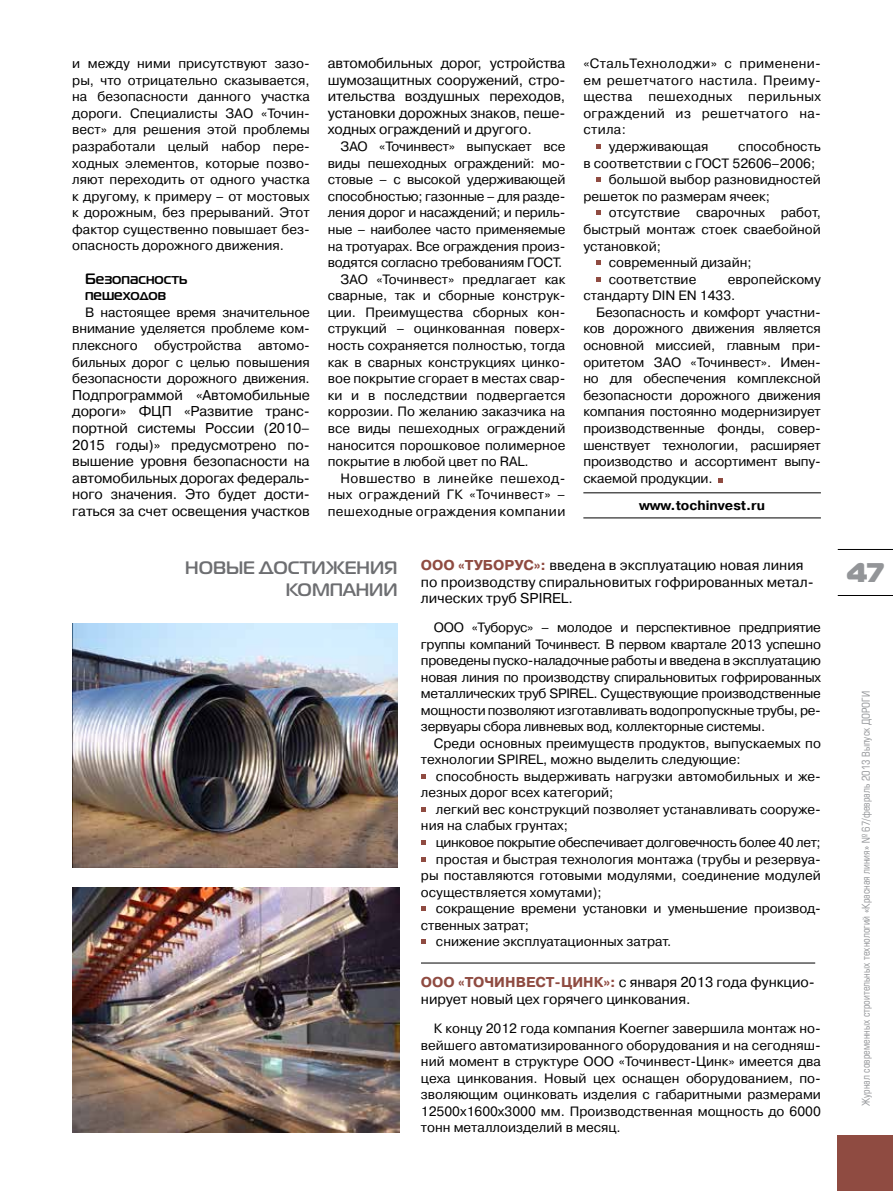
<style>
.page{position:relative;width:893px;height:1191px;background:#fff}
.page>*{position:absolute;margin:0;border:0;box-sizing:border-box;transform-origin:0 0}
.t1{font:27px "Magistral Black C";color:#939598}
.t2{font:700 18px/21.6px "Magistral C";letter-spacing:.165em;color:#6d6e71;text-align:right}
.t3{font:700 15px/16.6px "Magistral C";color:#000}
.t4{font:14.25px/16.6px "Pragmatica C";letter-spacing:-.01em;color:#000}
.t5{font:13.5px/16.6px "Pragmatica C";color:#000;text-align:justify}
.t6{font:13.5px "Pragmatica C";letter-spacing:.025em;color:#000}
.t7{font:13.5px "Pragmatica C";letter-spacing:-.03em;color:#000}
.t8{font:700 13.5px "Pragmatica C";color:#000}
.t9{font:10.5px "Europe Cond";color:#939598}
.s1{font-weight:700;color:#8f4b41}
</style>
<div class="page">
<div style="left:838px;top:1135px;width:55px;height:56px;background:#8f4b41"></div>
<hr style="left:838px;top:595px;width:55px;height:1px;background:#000">
<hr style="left:838px;top:549px;width:55px;height:1px;background:#000">
<svg style="left:596px;top:144px;width:5px;height:5px"></svg>
<svg style="left:596px;top:177px;width:5px;height:5px"></svg>
<svg style="left:596px;top:211px;width:5px;height:4px"></svg>
<svg style="left:596px;top:260px;width:5px;height:5px"></svg>
<svg style="left:596px;top:277px;width:5px;height:5px"></svg>
<svg style="left:719px;top:478px;width:4px;height:5px"></svg>
<svg style="left:421px;top:774px;width:5px;height:5px"></svg>
<svg style="left:421px;top:807px;width:5px;height:5px"></svg>
<svg style="left:421px;top:840px;width:5px;height:5px"></svg>
<svg style="left:421px;top:857px;width:5px;height:4px"></svg>
<svg style="left:421px;top:906px;width:5px;height:5px"></svg>
<svg style="left:421px;top:939px;width:5px;height:5px"></svg>
<hr style="left:421px;top:962px;width:394px;height:1px;background:#000">
<img style="left:72px;top:623px;width:326px;height:244px">
<img style="left:72px;top:887px;width:327px;height:245px">
<hr style="left:583px;top:492px;width:238px;height:1px;background:#000">
<hr style="left:583px;top:517px;width:238px;height:1px;background:#000">
<p class="t5" style="left:72px;top:55px;width:239px">и между ними присутствуют зазо&shy;ры, что отрицательно сказывается, на безопасности данного участка дороги. Специалисты ЗАО «Точин&shy;вест» для решения этой проблемы разработали целый набор пере&shy;ходных элементов, которые позво&shy;ляют переходить от одного участка к другому, к примеру – от мостовых к дорожным, без прерываний. Этот фактор существенно повышает без&shy;опасность дорожного движения.</p>
<p class="t3" style="left:85px;top:270px;width:104px">Безопасность пешеходов</p>
<p class="t5" style="left:72px;top:304px;width:239px;text-indent:13px">В настоящее время значительное внимание уделяется проблеме ком&shy;плексного обустройства автомо&shy;бильных дорог с целью повышения безопасности дорожного движения.</p>
<p class="t4" style="left:72px;top:387px;width:239px">Подпрограммой «Автомобильные дороги» ФЦП «Развитие транс&shy;портной системы России (2010–<br>2015 годы)» предусмотрено по&shy;вышение уровня безопасности на автомобильных дорогах федераль&shy;ного значения. Это будет дости&shy;гаться за счет освещения участков</p>
<p class="t4" style="left:328px;top:55px;width:239px">автомобильных дорог, устройства шумозащитных сооружений, стро&shy;ительства воздушных переходов, установки дорожных знаков, пеше&shy;ходных ограждений и другого.</p>
<p class="t5" style="left:341px;top:138px;width:226px">ЗАО «Точинвест» выпускает все</p>
<p class="t5" style="left:328px;top:155px;width:239px">виды пешеходных ограждений: мо-</p>
<p class="t5" style="left:328px;top:171px;width:239px">стовые – с высокой удерживающей</p>
<p class="t5" style="left:328px;top:188px;width:239px">способностью; газонные – для разде-</p>
<p class="t5" style="left:328px;top:204px;width:239px">ления дорог и насаждений; и периль-</p>
<p class="t5" style="left:328px;top:221px;width:239px">ные – наиболее часто применяемые</p>
<p class="t5" style="left:328px;top:238px;width:239px">на тротуарах. Все ограждения произ-</p>
<p class="t5" style="left:328px;top:254px;width:236px">водятся согласно требованиям ГОСТ.</p>
<p class="t5" style="left:341px;top:271px;width:226px">ЗАО «Точинвест» предлагает как</p>
<p class="t5" style="left:328px;top:287px;width:239px">сварные, так и сборные конструк-</p>
<p class="t5" style="left:328px;top:304px;width:239px">ции. Преимущества сборных кон-</p>
<p class="t5" style="left:328px;top:320px;width:239px">струкций – оцинкованная поверх-</p>
<p class="t5" style="left:328px;top:337px;width:239px">ность сохраняется полностью, тогда</p>
<p class="t5" style="left:328px;top:354px;width:239px">как в сварных конструкциях цинко-</p>
<p class="t5" style="left:328px;top:370px;width:239px">вое покрытие сгорает в местах свар-</p>
<p class="t5" style="left:328px;top:387px;width:239px">ки и в последствии подвергается</p>
<p class="t5" style="left:328px;top:403px;width:239px">коррозии. По желанию заказчика на</p>
<p class="t5" style="left:328px;top:420px;width:239px">все виды пешеходных ограждений</p>
<p class="t5" style="left:328px;top:436px;width:239px">наносится порошковое полимерное</p>
<p class="t5" style="left:328px;top:453px;width:202px">покрытие в любой цвет по RAL.</p>
<p class="t6" style="left:341px;top:470px;width:226px">Новшество в линейке пешеход-</p>
<p class="t6" style="left:328px;top:487px;width:239px">ных ограждений ГК «Точинвест» –</p>
<p class="t6" style="left:328px;top:504px;width:239px">пешеходные ограждения компании</p>
<p class="t6" style="left:583px;top:56px;width:239px">«СтальТехнолоджи» с применени-</p>
<p class="t6" style="left:583px;top:72px;width:239px">ем решетчатого настила. Преиму-</p>
<p class="t6" style="left:583px;top:89px;width:239px">щества пешеходных перильных</p>
<p class="t6" style="left:583px;top:106px;width:239px">ограждений из решетчатого на-</p>
<p class="t5" style="left:583px;top:121px;width:44px">стила:</p>
<p class="t5" style="left:609px;top:138px;width:101px">удерживающая</p>
<p class="t5" style="left:738px;top:138px;width:84px">способность</p>
<p class="t5" style="left:583px;top:155px;width:233px">в соответствии с ГОСТ 52606–2006;</p>
<p class="t5" style="left:609px;top:171px;width:214px">большой выбор разновидностей</p>
<p class="t5" style="left:583px;top:188px;width:188px">решеток по размерам ячеек;</p>
<p class="t5" style="left:609px;top:204px;width:214px">отсутствие сварочных работ,</p>
<p class="t5" style="left:583px;top:221px;width:239px">быстрый монтаж стоек сваебойной</p>
<p class="t5" style="left:583px;top:238px;width:79px">установкой;</p>
<p class="t5" style="left:609px;top:254px;width:144px">современный дизайн;</p>
<p class="t5" style="left:609px;top:271px;width:89px">соответствие</p>
<p class="t5" style="left:583px;top:271px;width:239px;text-indent:145px">европейскому стандарту DIN EN 1433.</p>
<p class="t5" style="left:583px;top:304px;width:239px;text-indent:13px">Безопасность и комфорт участни&shy;ков дорожного движения является основной миссией, главным при&shy;оритетом ЗАО «Точинвест». Имен&shy;но для обеспечения комплексной безопасности дорожного движения компания постоянно модернизирует производственные фонды, совер&shy;шенствует технологии, расширяет производство и ассортимент выпу&shy;скаемой продукции.</p>
<p class="t8" style="left:639px;top:497px;width:128px">www.tochinvest.ru</p>
<h2 class="t2" style="left:185px;top:556px;width:214px">Новые достижения ком пании</h2>
<p class="t4" style="left:421px;top:557px;width:394px"><span class="s1">ООО «Туборус»:</span> введена в эксплуатацию новая линия по производству спиральновитых гофрированных метал&shy;лических труб SPIREL.</p>
<p class="t5" style="left:421px;top:619px;width:401px;text-indent:13px">ООО «Туборус» – молодое и перспективное предприятие группы компаний Точинвест. В первом квартале 2013 успешно проведены пуско-наладочные работы и введена в эксплуатацию новая линия по производству спиральновитых гофрированных металлических труб SPIREL. Существующие производственные мощности позволяют изготавливать водопропускные трубы, ре&shy;зервуары сбора ливневых вод, коллекторные системы.</p>
<p class="t5" style="left:421px;top:735px;width:401px;text-indent:13px">Среди основных преимуществ продуктов, выпускаемых по технологии SPIREL, можно выделить следующие:</p>
<p class="t5" style="left:421px;top:768px;width:401px;text-indent:15px">способность выдерживать нагрузки автомобильных и же&shy;лезных дорог всех категорий;</p>
<p class="t5" style="left:421px;top:801px;width:401px;text-indent:15px">легкий вес конструкций позволяет устанавливать сооруже&shy;ния на слабых грунтах;</p>
<p class="t7" style="left:436px;top:835px;width:386px">цинковое покрытие обеспечивает долговечность более 40 лет;</p>
<p class="t5" style="left:436px;top:850px;width:386px">простая и быстрая технология монтажа (трубы и резервуа-</p>
<p class="t5" style="left:421px;top:867px;width:401px">ры поставляются готовыми модулями, соединение модулей</p>
<p class="t5" style="left:421px;top:883px;width:182px">осуществляется хомутами);</p>
<p class="t5" style="left:436px;top:900px;width:386px">сокращение времени установки и уменьшение производ-</p>
<p class="t5" style="left:421px;top:916px;width:110px">ственных затрат;</p>
<p class="t5" style="left:436px;top:933px;width:237px">снижение эксплуатационных затрат.</p>
<p class="t4" style="left:421px;top:974px;width:395px"><span class="s1">ООО «Точинвест-Цинк»:</span> с января 2013 года функцио&shy;нирует новый цех горячего цинкования.</p>
<p class="t5" style="left:421px;top:1020px;width:401px;text-indent:13px">К концу 2012 года компания Koerner завершила монтаж но&shy;вейшего автоматизированного оборудования и на сегодняш&shy;ний момент в структуре ООО «Точинвест-Цинк» имеется два цеха цинкования. Новый цех оснащен оборудованием, по&shy;зволяющим оцинковать изделия с габаритными размерами 12500х1600х3000 мм. Производственная мощность до 6000 тонн металлоизделий в месяц.</p>
<h1 class="t1" style="left:847px;top:555px;width:39px">47</h1>
<p class="t9" style="left:859px;top:1105px;width:416px;rotate:-90deg">Журнал современных строительных технологий «Красная линия» № 67/февраль 2013 Выпуск ДОРОГИ</p>
</div>
